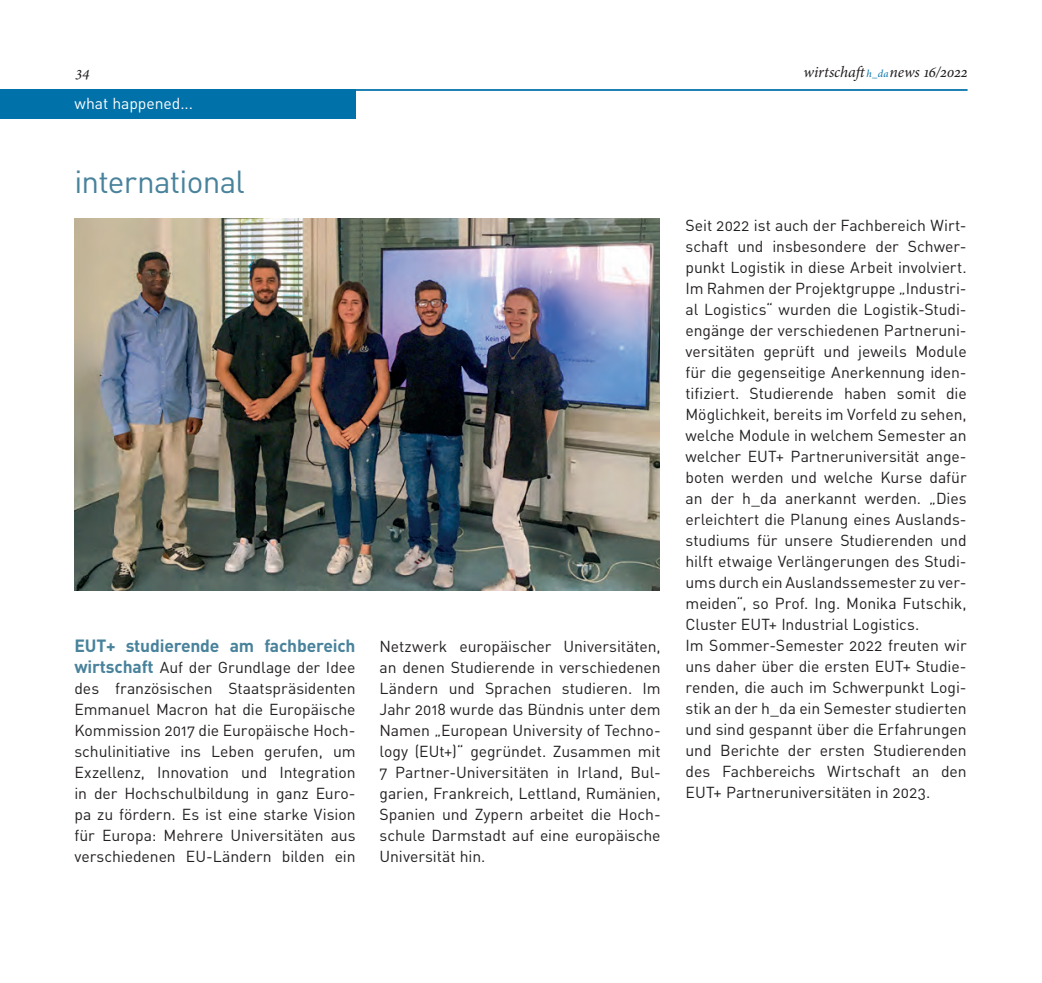
<style>
.page{position:relative;width:1042px;height:983px;background:#fff}
.page>*{position:absolute;margin:0;border:0;box-sizing:border-box;transform-origin:0 0}
.Überschrift_18_20{font:31.5px "DINOT";letter-spacing:-.025em;color:#48829b}
._0_Fließtext_Blocksa{font:700 17.5px "DINOT";letter-spacing:-.01em;color:#48829b}
._0_Fließtext_Blocksa-2{font:15.75px/21px "DINOT";letter-spacing:-.005em;color:#231f20;text-align:justify}
.t1{font:italic 15.75px "Minion Pro";letter-spacing:-.005em;color:#231f20}
.Überschrift_18_20-2{font:15.75px "DINOT";letter-spacing:-.005em;color:#fff}
.s1{font-size:10.5px;color:#0071a9}
.s2{font-weight:700;font-size:17.5px;color:#48829b}
</style>
<div class="page">
<hr style="left:76px;top:89px;width:891px;height:2px;background:#0071a9">
<img style="left:74px;top:218px;width:586px;height:372px">
<div style="left:0;top:89px;width:356px;height:30px;background:#0071a9"></div>
<p class="t1" style="left:76px;top:61px;width:15px">34</p>
<p class="t1" style="left:803px;top:61px;width:166px">wirtschaft<span class="s1">h_da</span>news 16/2022</p>
<p class="Überschrift_18_20-2" style="left:74px;top:92px;width:120px">what happened...</p>
<p class="Überschrift_18_20" style="left:74px;top:160px;width:172px">international</p>
<p class="_0_Fließtext_Blocksa" style="left:74px;top:633px;width:283px">EUT+ studierende am fachbereich</p>
<p class="_0_Fließtext_Blocksa-2" style="left:74px;top:655px;width:283px"><span class="s2">wirtschaft</span> Auf der Grundlage der Idee des französischen Staatspräsidenten Emmanuel Macron hat die Europäische Kommission 2017 die Europäische Hoch&shy;schulinitiative ins Leben gerufen, um Exzellenz, Innovation und Integration in der Hochschulbildung in ganz Euro&shy;pa zu fördern. Es ist eine starke Vision für Europa: Mehrere Universitäten aus verschiedenen EU-Ländern bilden ein</p>
<p class="_0_Fließtext_Blocksa-2" style="left:379px;top:634px;width:283px">Netzwerk europäischer Universitäten, an denen Studierende in verschiedenen Ländern und Sprachen studieren. Im Jahr 2018 wurde das Bündnis unter dem Namen „European University of Techno&shy;logy (EUt+)“ gegründet. Zusammen mit 7 Partner-Universitäten in Irland, Bul&shy;garien, Frankreich, Lettland, Rumänien, Spanien und Zypern arbeitet die Hoch&shy;schule Darmstadt auf eine europäische Universität hin.</p>
<p class="_0_Fließtext_Blocksa-2" style="left:685px;top:214px;width:283px">Seit 2022 ist auch der Fachbereich Wirt&shy;schaft und insbesondere der Schwer&shy;punkt Logistik in diese Arbeit involviert.<br>Im Rahmen der Projektgruppe „Industri&shy;al Logistics“ wurden die Logistik-Studi&shy;engänge der verschiedenen Partneruni&shy;versitäten geprüft und jeweils Module für die gegenseitige Anerkennung iden&shy;tifiziert. Studierende haben somit die Möglichkeit, bereits im Vorfeld zu sehen, welche Module in welchem Semester an welcher EUT+ Partneruniversität ange&shy;boten werden und welche Kurse dafür an der h_da anerkannt werden. „Dies erleichtert die Planung eines Auslands&shy;studiums für unsere Studierenden und hilft etwaige Verlängerungen des Studi&shy;ums durch ein Auslandssemester zu ver&shy;meiden“, so Prof. Ing. Monika Futschik, Cluster EUT+ Industrial Logistics.</p>
<p class="_0_Fließtext_Blocksa-2" style="left:685px;top:634px;width:283px">Im Sommer-Semester 2022 freuten wir uns daher über die ersten EUT+ Studie&shy;renden, die auch im Schwerpunkt Logi&shy;stik an der h_da ein Semester studierten und sind gespannt über die Erfahrungen und Berichte der ersten Studierenden des Fachbereichs Wirtschaft an den EUT+ Partneruniversitäten in 2023.</p>
</div>
